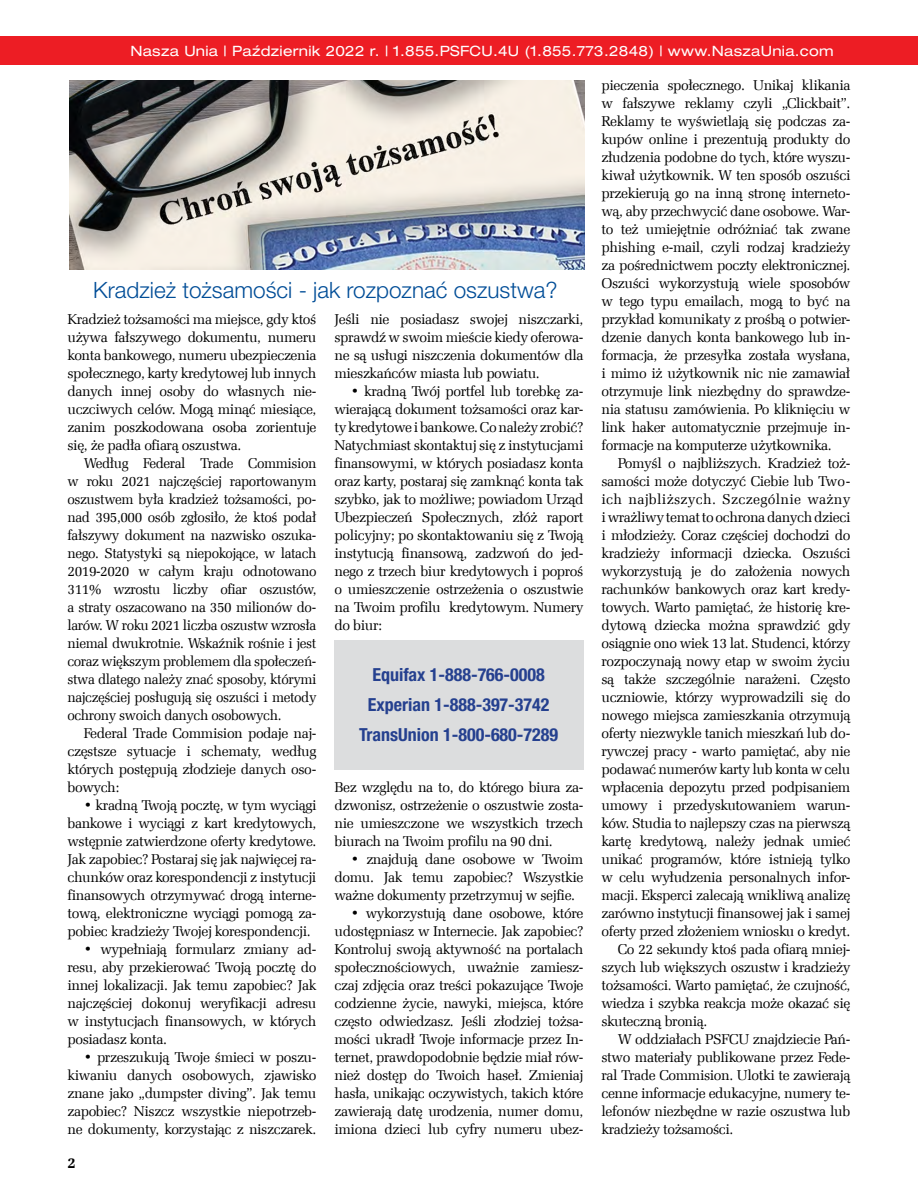
<style>
.page{position:relative;width:918px;height:1188px;background:#fff}
.page>*{position:absolute;margin:0;border:0;box-sizing:border-box;transform-origin:0 0}
.t1{font:300 22.5px "Helvetica Neue LT Pro";color:#004d97}
.t2{font:700 condensed 18px/30px "Helvetica Neue LT Pro";color:#25408f;text-align:center}
.t3{font:15px "Zapf Ellipt EU Bold";color:#000}
.t4{font:14.25px/18px "Zapf Ellipt EU Normal";letter-spacing:-.03em;color:#000;text-align:justify}
.t5{font:expanded 14.25px "Helvetica Neue LT Pro";letter-spacing:.02em;color:#fff}
.t6{font:14.25px "Zapf Ellipt EU Normal";letter-spacing:.02em;color:#000}
</style>
<div class="page">
<div style="left:0;top:36px;width:918px;height:29px;background:#ed1d24"></div>
<img style="left:69px;top:81px;width:516px;height:189px">
<div style="left:334px;top:640px;width:249px;height:130px;background:#dcddde"></div>
<p class="t5" style="left:130px;top:43px;width:705px">Nasza Unia | Październik 2022 r. | 1.855.PSFCU.4U (1.855.773.2848) | www.NaszaUnia.com</p>
<h1 class="t1" style="left:93px;top:277px;width:466px">Kradzież tożsamości - jak rozpoznać oszustwa?</h1>
<p class="t4" style="left:68px;top:310px;width:251px">Kradzież tożsamości ma miejsce, gdy ktoś używa fałszywego dokumentu, numeru konta bankowego, numeru ubezpieczenia społecznego, karty kredytowej lub innych danych innej osoby do własnych nie&shy;uczciwych celów. Mogą minąć miesiące, zanim poszkodowana osoba zorientuje się, że padła ofiarą oszustwa.</p>
<p class="t4" style="left:68px;top:454px;width:251px;text-indent:16px">Według Federal Trade Commision w roku 2021 najczęściej raportowanym oszustwem była kradzież tożsamości, po&shy;nad 395,000 osób zgłosiło, że ktoś podał fałszywy dokument na nazwisko oszuka&shy;nego. Statystyki są niepokojące, w latach 2019-2020 w całym kraju odnotowano 311% wzrostu liczby ofiar oszustów, a straty oszacowano na 350 milionów do&shy;larów. W roku 2021 liczba oszustw wzrosła niemal dwukrotnie. Wskaźnik rośnie i jest coraz większym problemem dla społeczeń&shy;stwa dlatego należy znać sposoby, którymi najczęściej posługują się oszuści i metody ochrony swoich danych osobowych.</p>
<p class="t4" style="left:67px;top:724px;width:251px;text-indent:16px">Federal Trade Commision podaje naj&shy;częstsze sytuacje i schematy, według których postępują złodzieje danych oso&shy;bowych:</p>
<p class="t4" style="left:67px;top:796px;width:251px;text-indent:16px">• kradną Twoją pocztę, w tym wyciągi bankowe i wyciągi z kart kredytowych, wstępnie zatwierdzone oferty kredytowe.<br>Jak zapobiec? Postaraj się jak najwięcej ra&shy;chunków oraz korespondencji z instytucji finansowych otrzymywać drogą interne&shy;tową, elektroniczne wyciągi pomogą za&shy;pobiec kradzieży Twojej korespondencji.</p>
<p class="t4" style="left:67px;top:940px;width:251px;text-indent:16px">• wypełniają formularz zmiany ad&shy;resu, aby przekierować Twoją pocztę do innej lokalizacji. Jak temu zapobiec? Jak najczęściej dokonuj weryfikacji adresu w instytucjach finansowych, w których posiadasz konta.</p>
<p class="t4" style="left:67px;top:1048px;width:251px;text-indent:16px">• przeszukują Twoje śmieci w poszu&shy;kiwaniu danych osobowych, zjawisko znane jako „dumpster diving”. Jak temu zapobiec? Niszcz wszystkie niepotrzeb&shy;ne dokumenty, korzystając z niszczarek.</p>
<p class="t3" style="left:68px;top:1153px;width:10px">2</p>
<p class="t4" style="left:334px;top:310px;width:251px">Jeśli nie posiadasz swojej niszczarki, sprawdź w swoim mieście kiedy oferowa&shy;ne są usługi niszczenia dokumentów dla mieszkańców miasta lub powiatu.</p>
<p class="t4" style="left:334px;top:382px;width:251px;text-indent:16px">• kradną Twój portfel lub torebkę za&shy;wierającą dokument tożsamości oraz kar&shy;ty kredytowe i bankowe. Co należy zrobić?<br>Natychmiast skontaktuj się z instytucjami finansowymi, w których posiadasz konta oraz karty, postaraj się zamknąć konta tak szybko, jak to możliwe; powiadom Urząd Ubezpieczeń Społecznych, złóż raport policyjny; po skontaktowaniu się z Twoją instytucją finansową, zadzwoń do jed&shy;nego z trzech biur kredytowych i poproś o umieszczenie ostrzeżenia o oszustwie na Twoim profilu kredytowym. Numery do biur:</p>
<p class="t2" style="left:359px;top:660px;width:200px">Equifax 1-888-766-0008<br>Experian 1-888-397-3742<br>TransUnion 1-800-680-7289</p>
<p class="t4" style="left:335px;top:778px;width:251px">Bez względu na to, do którego biura za&shy;dzwonisz, ostrzeżenie o oszustwie zosta&shy;nie umieszczone we wszystkich trzech biurach na Twoim profilu na 90 dni.</p>
<p class="t4" style="left:335px;top:850px;width:251px;text-indent:16px">• znajdują dane osobowe w Twoim domu. Jak temu zapobiec? Wszystkie ważne dokumenty przetrzymuj w sejfie.</p>
<p class="t4" style="left:335px;top:904px;width:251px;text-indent:16px">• wykorzystują dane osobowe, które udostępniasz w Internecie. Jak zapobiec?<br>Kontroluj swoją aktywność na portalach społecznościowych, uważnie zamiesz&shy;czaj zdjęcia oraz treści pokazujące Twoje codzienne życie, nawyki, miejsca, które często odwiedzasz. Jeśli złodziej tożsa&shy;mości ukradł Twoje informacje przez In&shy;ternet, prawdopodobnie będzie miał rów&shy;nież dostęp do Twoich haseł. Zmieniaj hasła, unikając oczywistych, takich które zawierają datę urodzenia, numer domu, imiona dzieci lub cyfry numeru ubez-</p>
<p class="t4" style="left:602px;top:76px;width:251px">pieczenia społecznego. Unikaj klikania w fałszywe reklamy czyli „Clickbait”.<br>Reklamy te wyświetlają się podczas za&shy;kupów online i prezentują produkty do złudzenia podobne do tych, które wyszu&shy;kiwał użytkownik. W ten sposób oszuści przekierują go na inną stronę interneto&shy;wą, aby przechwycić dane osobowe. War&shy;to też umiejętnie odróżniać tak zwane phishing e-mail, czyli rodzaj kradzieży za pośrednictwem poczty elektronicznej.<br>Oszuści wykorzystują wiele sposobów w tego typu emailach, mogą to być na przykład komunikaty z prośbą o potwier&shy;dzenie danych konta bankowego lub in&shy;formacja, że przesyłka została wysłana, i mimo iż użytkownik nic nie zamawiał otrzymuje link niezbędny do sprawdze&shy;nia statusu zamówienia. Po kliknięciu w link haker automatycznie przejmuje in&shy;formacje na komputerze użytkownika.</p>
<p class="t4" style="left:618px;top:454px;width:234px">Pomyśl o najbliższych. Kradzież toż-</p>
<p class="t4" style="left:602px;top:472px;width:251px">samości może dotyczyć Ciebie lub Two-</p>
<p class="t6" style="left:602px;top:490px;width:251px">ich najbliższych. Szczególnie ważny</p>
<p class="t4" style="left:602px;top:508px;width:251px">i wrażliwy temat to ochrona danych dzieci</p>
<p class="t4" style="left:602px;top:526px;width:251px">i młodzieży. Coraz częściej dochodzi do</p>
<p class="t4" style="left:602px;top:544px;width:251px">kradzieży informacji dziecka. Oszuści</p>
<p class="t4" style="left:602px;top:562px;width:251px">wykorzystują je do założenia nowych</p>
<p class="t4" style="left:602px;top:580px;width:251px">rachunków bankowych oraz kart kredy-</p>
<p class="t4" style="left:602px;top:598px;width:251px">towych. Warto pamiętać, że historię kre-</p>
<p class="t4" style="left:602px;top:616px;width:251px">dytową dziecka można sprawdzić gdy</p>
<p class="t4" style="left:602px;top:634px;width:251px">osiągnie ono wiek 13 lat. Studenci, którzy</p>
<p class="t4" style="left:602px;top:652px;width:251px">rozpoczynają nowy etap w swoim życiu</p>
<p class="t4" style="left:602px;top:670px;width:251px">są także szczególnie narażeni. Często</p>
<p class="t4" style="left:602px;top:688px;width:251px">uczniowie, którzy wyprowadzili się do</p>
<p class="t4" style="left:602px;top:706px;width:251px">nowego miejsca zamieszkania otrzymują</p>
<p class="t4" style="left:602px;top:724px;width:251px">oferty niezwykle tanich mieszkań lub do-</p>
<p class="t4" style="left:602px;top:742px;width:251px">rywczej pracy - warto pamiętać, aby nie</p>
<p class="t4" style="left:602px;top:760px;width:251px">podawać numerów karty lub konta w celu</p>
<p class="t4" style="left:602px;top:778px;width:251px">wpłacenia depozytu przed podpisaniem</p>
<p class="t4" style="left:602px;top:796px;width:251px">umowy i przedyskutowaniem warun-</p>
<p class="t4" style="left:602px;top:814px;width:251px">ków. Studia to najlepszy czas na pierwszą</p>
<p class="t4" style="left:602px;top:832px;width:251px">kartę kredytową, należy jednak umieć</p>
<p class="t4" style="left:602px;top:850px;width:251px">unikać programów, które istnieją tylko</p>
<p class="t4" style="left:602px;top:868px;width:251px">w celu wyłudzenia personalnych infor-</p>
<p class="t4" style="left:602px;top:886px;width:251px">macji. Eksperci zalecają wnikliwą analizę</p>
<p class="t4" style="left:602px;top:904px;width:251px">zarówno instytucji finansowej jak i samej</p>
<p class="t4" style="left:602px;top:922px;width:251px">oferty przed złożeniem wniosku o kredyt.</p>
<p class="t4" style="left:618px;top:940px;width:234px">Co 22 sekundy ktoś pada ofiarą mniej-</p>
<p class="t4" style="left:602px;top:958px;width:251px">szych lub większych oszustw i kradzieży</p>
<p class="t4" style="left:602px;top:976px;width:251px">tożsamości. Warto pamiętać, że czujność,</p>
<p class="t4" style="left:602px;top:994px;width:251px">wiedza i szybka reakcja może okazać się</p>
<p class="t4" style="left:602px;top:1012px;width:107px">skuteczną bronią.</p>
<p class="t4" style="left:618px;top:1030px;width:234px">W oddziałach PSFCU znajdziecie Pań-</p>
<p class="t4" style="left:602px;top:1048px;width:251px">stwo materiały publikowane przez Fede-</p>
<p class="t4" style="left:602px;top:1066px;width:251px">ral Trade Commision. Ulotki te zawierają</p>
<p class="t4" style="left:602px;top:1084px;width:251px">cenne informacje edukacyjne, numery te-</p>
<p class="t4" style="left:602px;top:1102px;width:251px">lefonów niezbędne w razie oszustwa lub</p>
<p class="t4" style="left:602px;top:1120px;width:134px">kradzieży tożsamości.</p>
</div>
